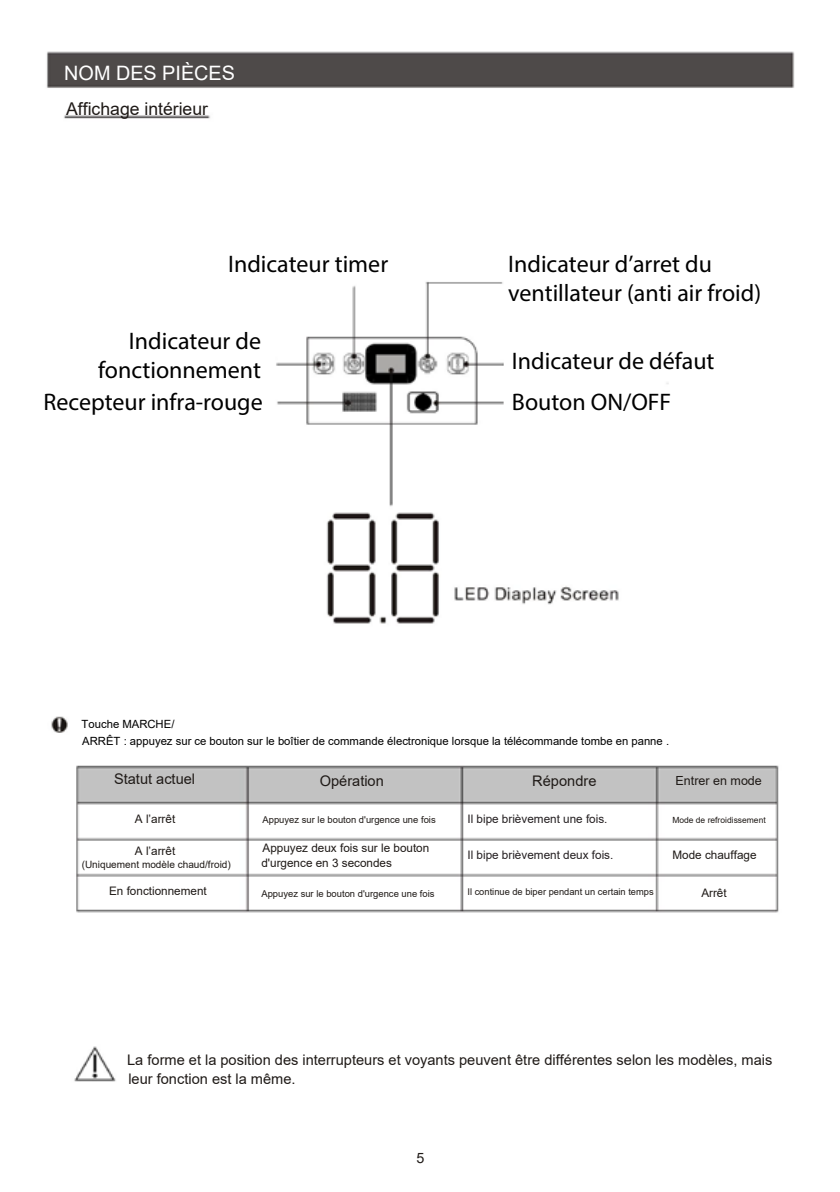
<style>
.page{position:relative;width:840px;height:1192px;background:#fff}
.page>*{position:absolute;margin:0;border:0;box-sizing:border-box;transform-origin:0 0}
.t1{font:24px/28.8px "Myriad Pro";color:#000}
.t2{font:19.8px "Arial";color:#fff}
.t3{font:17.6px "Arial";color:#1f1a17}
.t4{font:14.6px/19px "Arial";color:#1f1a17}
.t5{font:14.2px "Arial";color:#1f1a17}
.t6{font:12.6px "Arial";color:#1f1a17}
.t7{font:11.8px/14.6px "Arial";color:#1f1a17}
.t8{font:11.8px "Arial";color:#241f21}
.t9{font:11.2px/16.8px "Arial";color:#000}
.t10{font:10px "Arial";color:#1f1a17}
.t11{font:9.4px "Arial";color:#1f1a17}
.t12{font:8.4px "Arial";color:#1f1a17}
</style>
<div class="page">
<img style="left:46px;top:51px;width:749px;height:1031px">
<div style="left:212px;top:246px;width:188px;height:33px;background:#fff"></div>
<div style="left:504px;top:263px;width:169px;height:27px;background:#fff"></div>
<div style="left:504px;top:352px;width:128px;height:66px;background:#fff"></div>
<div style="left:66px;top:346px;width:209px;height:72px;background:#fff"></div>
<h2 class="t2" style="left:64px;top:59px;width:172px">NOM DES PIÈCES</h2>
<p class="t3" style="left:66px;top:96px;width:143px">Affichage intérieur</p>
<h1 class="t1" style="left:228px;top:249px;width:162px">Indicateur timer</h1>
<h1 class="t1" style="left:508px;top:249px;width:255px">Indicateur d’arret du ventillateur (anti air froid)</h1>
<h1 class="t1" style="left:98px;top:327px;width:164px;text-align:right">Indicateur de fonctionnement</h1>
<h1 class="t1" style="left:43px;top:387px;width:221px">Recepteur infra-rouge</h1>
<h1 class="t1" style="left:512px;top:340px;width:204px;line-height:41px">Indicateur de défaut<br>Bouton ON/OFF</h1>
<p class="t9" style="left:82px;top:716px;width:589px">Touche MARCHE/<br>ARRÊT : appuyez sur ce bouton sur le boîtier de commande électronique lorsque la télécommande tombe en panne .</p>
<p class="t4" style="left:114px;top:770px;width:83px">Statut actuel</p>
<p class="t4" style="left:320px;top:771px;width:66px">Opération</p>
<p class="t6" style="left:676px;top:772px;width:88px">Entrer en mode</p>
<p class="t4" style="left:532px;top:772px;width:66px">Répondre</p>
<p class="t7" style="left:135px;top:812px;width:42px">A l’arrêt</p>
<p class="t7" style="left:135px;top:843px;width:42px">A l’arrêt</p>
<p class="t10" style="left:82px;top:858px;width:151px">(Uniquement modèle chaud/froid)</p>
<p class="t11" style="left:263px;top:814px;width:175px">Appuyez sur le bouton d'urgence une fois</p>
<p class="t7" style="left:261px;top:841px;width:169px">Appuyez deux fois sur le bouton d'urgence en 3 secondes</p>
<p class="t8" style="left:467px;top:811px;width:142px">Il bipe brièvement une fois.</p>
<p class="t8" style="left:467px;top:847px;width:147px">Il bipe brièvement deux fois.</p>
<p class="t7" style="left:109px;top:883px;width:99px">En fonctionnement</p>
<p class="t11" style="left:467px;top:885px;width:188px">Il continue de biper pendant un certain temps</p>
<p class="t11" style="left:261px;top:887px;width:175px">Appuyez sur le bouton d'urgence une fois</p>
<p class="t12" style="left:672px;top:814px;width:95px">Mode de refroidissement</p>
<p class="t7" style="left:672px;top:847px;width:86px">Mode chauffage</p>
<p class="t7" style="left:701px;top:885px;width:27px">Arrêt</p>
<p class="t4" style="left:127px;top:1050px;width:647px">La forme et la position des interrupteurs et voyants peuvent être différentes selon les modèles, mais leur fonction est la même.</p>
<p class="t5" style="left:416px;top:1148px;width:9px">5</p>
</div>
